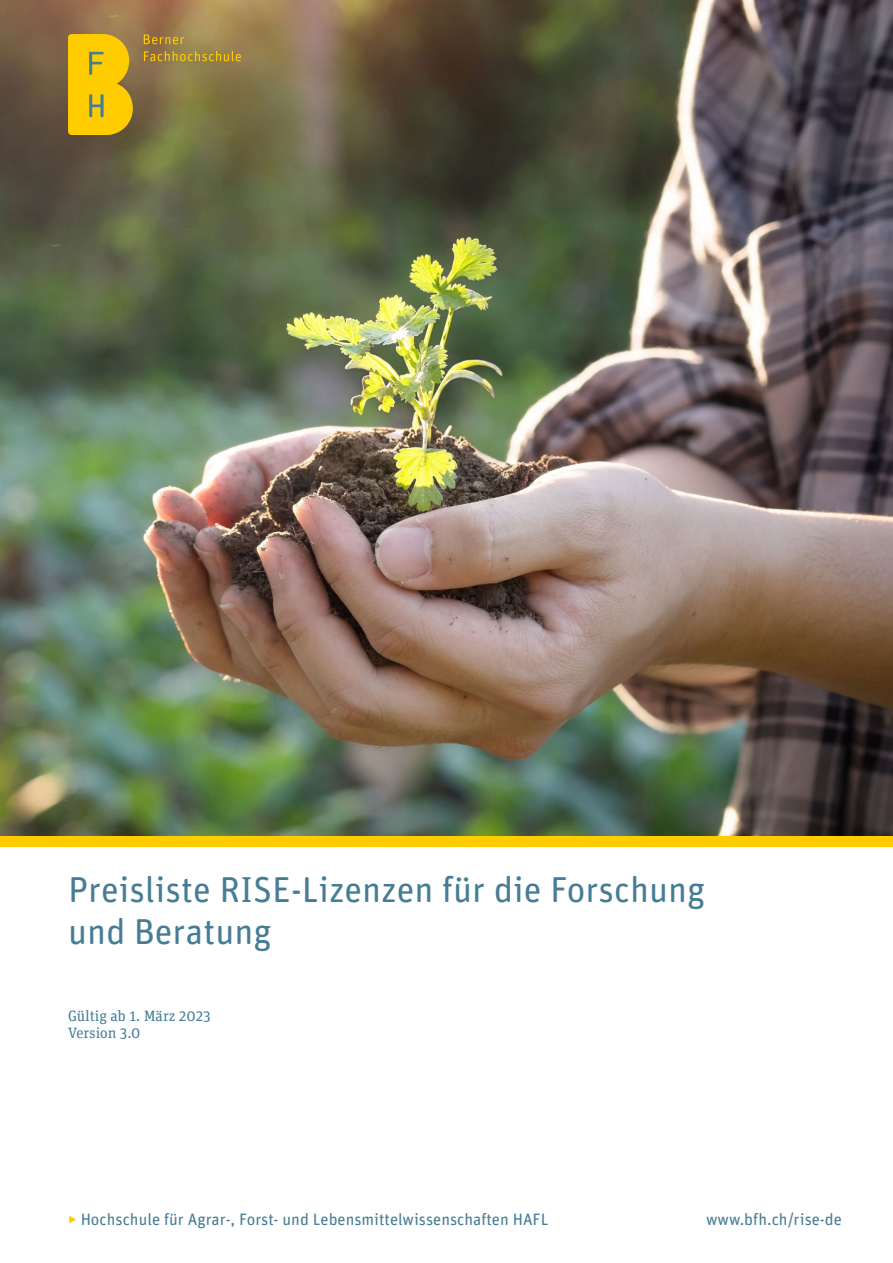
<style>
.page{position:relative;width:893px;height:1263px;background:#fff}
.page>*{position:absolute;margin:0;border:0;box-sizing:border-box;transform-origin:0 0}
.t1{font:36px/42.5px "Unit Rounded Pro";color:#467d95}
.t2{font:16.5px "Unit Rounded Pro";color:#467d95}
.t3{font:15px/17px "Unit Slab Pro";color:#467d95}
.s1{font-weight:300;color:#fc0}
</style>
<div class="page">
<img style="left:0;top:0;width:893px;height:837px">
<div style="left:0;top:837px;width:893px;height:10px;background:#fc0"></div>
<svg style="left:68px;top:34px;width:65px;height:101px;background:#e9be0e"></svg>
<svg style="left:144px;top:35px;width:40px;height:9px"></svg>
<svg style="left:144px;top:51px;width:97px;height:10px"></svg>
<h1 class="t1" style="left:68px;top:866px;width:639px">Preisliste RISE-Lizenzen für die Forschung und Beratung</h1>
<p class="t3" style="left:68px;top:1006px;width:144px">Gültig ab 1. März 2023<br>Version 3.0</p>
<p class="t2" style="left:68px;top:1207px;width:482px"><span class="s1">‣</span> Hochschule für Agrar-, Forst- und Lebensmittelwissenschaften HAFL</p>
<p class="t2" style="left:706px;top:1207px;width:137px">www.bfh.ch/rise-de</p>
</div>
